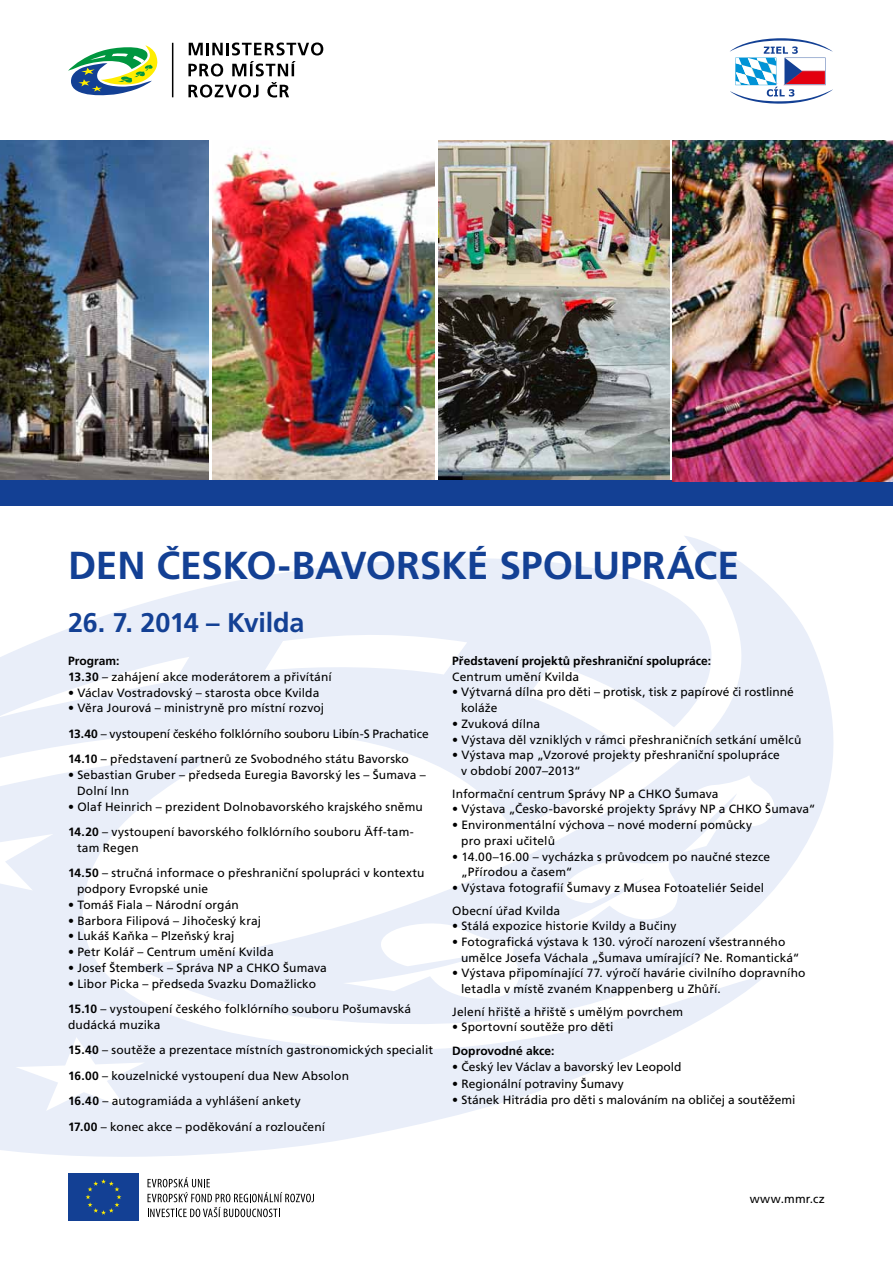
<style>
.page{position:relative;width:893px;height:1263px;background:#fff}
.page>*{position:absolute;margin:0;border:0;box-sizing:border-box;transform-origin:0 0}
.t1{font:700 39px "Frutiger CE";letter-spacing:-.005em;color:#134094}
.t2{font:700 27px "Frutiger CE";letter-spacing:-.01em;color:#134094}
.t3{font:12px/25.5px "Frutiger CE";letter-spacing:.01em;color:#000}
.t4{font:700 12px "Frutiger CE";letter-spacing:.005em;color:#000}
.s1{font-weight:700}
</style>
<div class="page">
<svg style="left:0;top:850px;width:685px;height:351px;fill:#e9eef9"></svg>
<svg style="left:129px;top:565px;width:705px;height:463px"></svg>
<svg style="left:0;top:536px;width:744px;height:314px;fill:#e9eef9"></svg>
<svg style="left:0;top:834px;width:54px;height:56px"></svg>
<svg style="left:15px;top:1037px;width:130px;height:74px"></svg>
<svg style="left:528px;top:664px;width:146px;height:94px"></svg>
<svg style="left:265px;top:632px;width:202px;height:42px"></svg>
<svg style="left:0;top:657px;width:189px;height:61px"></svg>
<svg style="left:343px;top:915px;width:181px;height:87px"></svg>
<svg style="left:545px;top:775px;width:232px;height:155px"></svg>
<svg style="left:148px;top:1177px;width:166px;height:40px"></svg>
<div style="left:66px;top:1171px;width:75px;height:51px;background:#fff"></div>
<div style="left:68px;top:1173px;width:71px;height:48px;background:#134094"></div>
<svg style="left:86px;top:1179px;width:35px;height:36px"></svg>
<svg style="left:730px;top:38px;width:103px;height:66px"></svg>
<hr style="left:172px;top:43px;width:1px;height:54px;background:#000">
<svg style="left:188px;top:43px;width:135px;height:55px"></svg>
<svg style="left:68px;top:45px;width:90px;height:51px"></svg>
<img style="left:439px;top:140px;width:230px;height:340px">
<img style="left:212px;top:148px;width:223px;height:332px">
<img style="left:0;top:140px;width:208px;height:340px">
<div style="left:0;top:480px;width:893px;height:26px;background:#134094"></div>
<img style="left:673px;top:140px;width:220px;height:341px">
<h1 class="t1" style="left:68px;top:543px;width:673px">DEN ČESKO-BAVORSKÉ SPOLUPRÁCE</h1>
<h2 class="t2" style="left:68px;top:607px;width:238px">26. 7. 2014 – Kvilda</h2>
<p class="t3" style="left:68px;top:653px;width:265px;line-height:15.8px"><span class="s1">Program:<br>13.30</span> – zahájení akce moderátorem a přivítání</p>
<p class="t3" style="left:68px;top:680px;width:253px">• Václav Vostradovský – starosta obce Kvilda</p>
<p class="t3" style="left:68px;top:695px;width:362px">• Věra Jourová – ministryně pro místní rozvoj<br><span class="s1">13.40</span> – vystoupení českého folklórního souboru Libín-S Prachatice<br><span class="s1">14.10</span> – představení partnerů ze Svobodného státu Bavorsko</p>
<p class="t3" style="left:77px;top:767px;width:350px;line-height:15.8px;text-indent:-9px">• Sebastian Gruber – předseda Euregia Bavorský les – Šumava –<br>Dolní Inn</p>
<p class="t3" style="left:68px;top:794px;width:356px">• Olaf Heinrich – prezident Dolnobavorského krajského sněmu<br><span class="s1">14.20</span> – vystoupení bavorského folklórního souboru Äff-tam-</p>
<p class="t3" style="left:68px;top:835px;width:358px;text-indent:9px">tam Regen<br><span class="s1">14.50</span> – stručná informace o přeshraniční spolupráci v kontextu</p>
<p class="t3" style="left:77px;top:876px;width:133px">podpory Evropské unie</p>
<p class="t3" style="left:68px;top:892px;width:172px">• Tomáš Fiala – Národní orgán</p>
<p class="t3" style="left:68px;top:908px;width:195px">• Barbora Filipová – Jihočeský kraj</p>
<p class="t3" style="left:68px;top:923px;width:168px">• Lukáš Kaňka – Plzeňský kraj</p>
<p class="t3" style="left:68px;top:939px;width:207px">• Petr Kolář – Centrum umění Kvilda</p>
<p class="t3" style="left:68px;top:955px;width:260px">• Josef Štemberk – Správa NP a CHKO Šumava</p>
<p class="t3" style="left:68px;top:971px;width:345px">• Libor Picka – předseda Svazku Domažlicko<br><span class="s1">15.10</span> – vystoupení českého folklórního souboru Pošumavská</p>
<p class="t3" style="left:68px;top:1012px;width:367px">dudácká muzika<br><span class="s1">15.40</span> – soutěže a prezentace místních gastronomických specialit <span class="s1">16.00</span> – kouzelnické vystoupení dua New Absolon<br><span class="s1">16.40</span> – autogramiáda a vyhlášení ankety<br><span class="s1">17.00</span> – konec akce – poděkování a rozloučení</p>
<p class="t4" style="left:452px;top:654px;width:261px">Představení projektů přeshraniční spolupráce:</p>
<p class="t3" style="left:452px;top:664px;width:128px">Centrum umění Kvilda</p>
<p class="t3" style="left:461px;top:684px;width:334px;line-height:15.8px;text-indent:-9px">• Výtvarná dílna pro děti – protisk, tisk z papírové či rostlinné koláže</p>
<p class="t3" style="left:452px;top:711px;width:90px">• Zvuková dílna</p>
<p class="t3" style="left:452px;top:727px;width:351px">• Výstava děl vzniklých v rámci přeshraničních setkání umělců</p>
<p class="t3" style="left:461px;top:747px;width:320px;line-height:15.8px;text-indent:-9px">• Výstava map „Vzorové projekty přeshraniční spolupráce v období 2007–2013“</p>
<p class="t3" style="left:452px;top:781px;width:268px">Informační centrum Správy NP a CHKO Šumava</p>
<p class="t3" style="left:452px;top:796px;width:365px">• Výstava „Česko-bavorské projekty Správy NP a CHKO Šumava“</p>
<p class="t3" style="left:461px;top:817px;width:293px;line-height:15.8px;text-indent:-9px">• Environmentální výchova – nové moderní pomůcky pro praxi učitelů</p>
<p class="t3" style="left:461px;top:848px;width:310px;line-height:15.8px;text-indent:-9px">• 14.00–16.00 – vycházka s průvodcem po naučné stezce „Přírodou a časem“</p>
<p class="t3" style="left:452px;top:876px;width:313px;line-height:22.5px">• Výstava fotografií Šumavy z Musea Fotoateliér Seidel<br>Obecní úřad Kvilda</p>
<p class="t3" style="left:452px;top:913px;width:226px">• Stálá expozice historie Kvildy a Bučiny</p>
<p class="t3" style="left:461px;top:934px;width:340px;line-height:15.8px;text-indent:-9px">• Fotografická výstava k 130. výročí narození všestranného umělce Josefa Váchala „Šumava umírající? Ne. Romantická“</p>
<p class="t3" style="left:461px;top:965px;width:346px;line-height:15.8px;text-indent:-9px">• Výstava připomínající 77. výročí havárie civilního dopravního letadla v místě zvaném Knappenberg u Zhůří.</p>
<p class="t3" style="left:452px;top:999px;width:233px">Jelení hřiště a hřiště s umělým povrchem</p>
<p class="t3" style="left:452px;top:1014px;width:163px">• Sportovní soutěže pro děti</p>
<p class="t4" style="left:452px;top:1044px;width:104px">Doprovodné akce:</p>
<p class="t3" style="left:452px;top:1054px;width:231px">• Český lev Václav a bavorský lev Leopold</p>
<p class="t3" style="left:452px;top:1071px;width:173px">• Regionální potraviny Šumavy</p>
<p class="t3" style="left:452px;top:1087px;width:345px">• Stánek Hitrádia pro děti s malováním na obličej a soutěžemi</p>
<p class="t3" style="left:750px;top:1186px;width:77px">www.mmr.cz</p>
</div>
